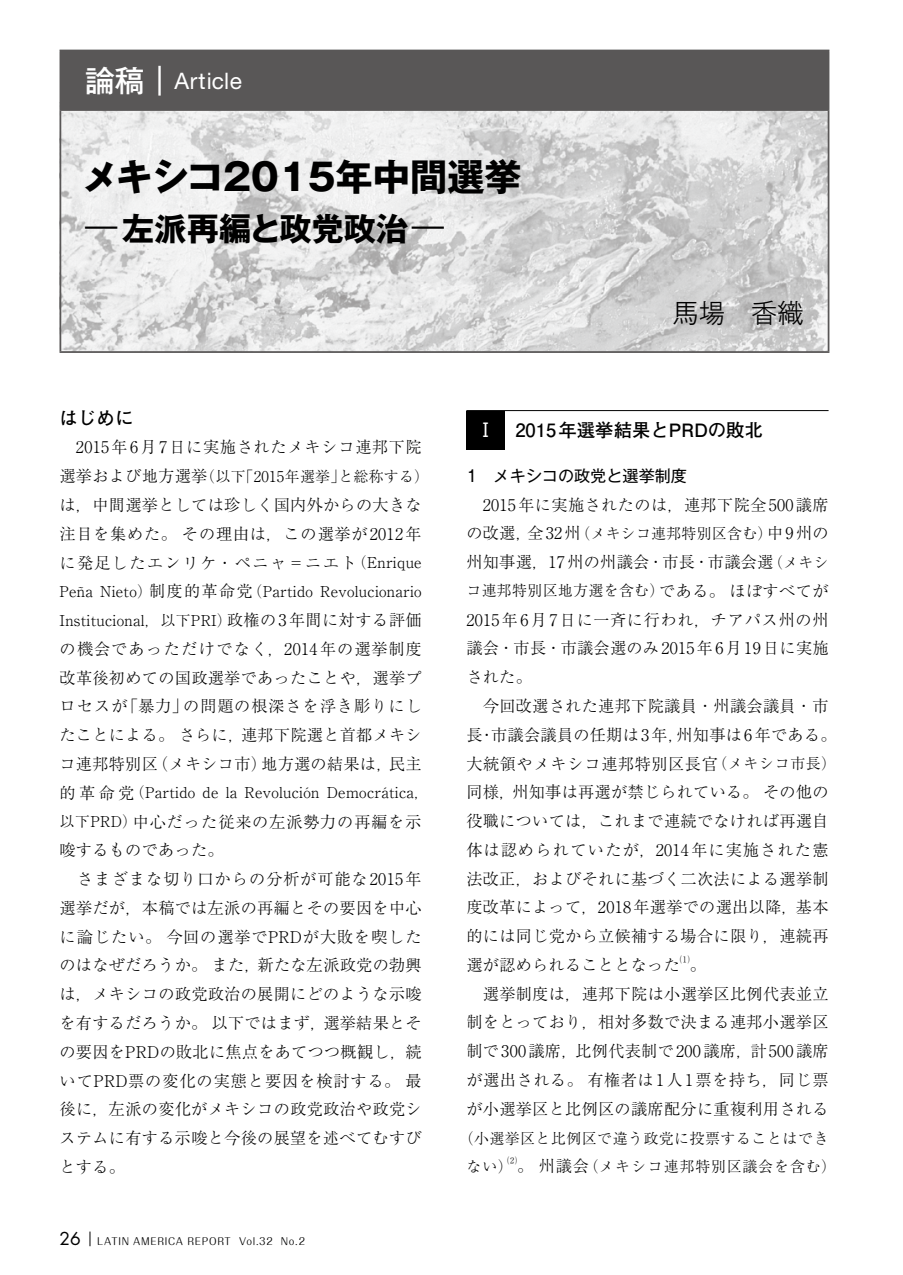
<style>
.page{position:relative;width:903px;height:1275px;background:#fff}
.page>*{position:absolute;margin:0;border:0;box-sizing:border-box;transform-origin:0 0}
.t1{font:700 37.27px "Gothic MB101 Pro";color:#000}
.t2{font:700 32.2px "Gothic MB101 Pro";color:#000}
.t3{font:300 26.25px "Gothic MB101 Pro";color:#000}
.t4{font:22.75px "Helvetica Neue LT Std";letter-spacing:.02em;color:#fff}
.t5{font:700 18.55px "Futo Go B101 Pro";color:#000}
.t6{font:700 18.38px "Futo Go B101 Pro";color:#000}
.t7{font:300 16.1px/28.7px "Ryumin Pro";letter-spacing:.02em;color:#000}
.t8{font:300 16.1px "Ryumin Pro";letter-spacing:.05em;color:#000}
.t9{font:16.1px "Gothic MB101 Pro";color:#000}
.t10{font:300 14.88px/28.7px "Ryumin Pro";letter-spacing:.02em;color:#000}
.t11{font:300 14.88px/28.3px "Ryumin Pro";letter-spacing:.045em;color:#000;text-align:center}
.t12{font:9.97px "Maru Fo Pro";letter-spacing:.075em;color:#000}
.t13{font:300 9.45px "Ryumin Pro";color:#000}
.s1{font-family:"Gothic MB101 Pro";font-weight:500;font-size:29.75px}
.s2{font-size:16.1px}
.s3{font-size:14.88px}
.s4{font-family:"Futura Std";font-size:17.32px}
.s5{font-family:"Gothic MB101 Pro";font-weight:400;color:#fff}
</style>
<div class="page">
<svg style="left:90px;top:1231px;width:1px;height:15px"></svg>
<img style="left:61px;top:111px;width:767px;height:240px">
<div style="left:60px;top:50px;width:768px;height:60px;background:#595757"></div>
<hr style="left:60px;top:50px;width:769px;height:1px;background:#595757">
<hr style="left:828px;top:51px;width:1px;height:58px;background:#595757">
<hr style="left:60px;top:109px;width:769px;height:2px;background:#595757">
<hr style="left:60px;top:111px;width:1px;height:240px;background:#595757">
<hr style="left:828px;top:111px;width:1px;height:240px;background:#595757">
<hr style="left:60px;top:351px;width:769px;height:2px;background:#595757">
<hr style="left:466px;top:410px;width:362px;height:1px;background:#000">
<div style="left:466px;top:411px;width:39px;height:38px;background:#000"></div>
<h3 class="t4" style="left:85px;top:67px;width:158px"><span class="s1">論稿｜</span>Article</h3>
<h1 class="t1" style="left:82px;top:145px;width:441px">メキシコ2015年中間選挙</h1>
<h2 class="t2" style="left:85px;top:202px;width:360px"><sup>―</sup>左派再編と政党政治 <sup>―</sup></h2>
<h3 class="t3" style="left:672px;top:292px;width:133px">馬場　香織</h3>
<p class="t5" style="left:60px;top:403px;width:76px">はじめに</p>
<p class="t8" style="left:60px;top:435px;width:364px">　2015年6月7日に実施されたメキシコ連邦下院</p>
<p class="t10" style="left:60px;top:461px;width:371px"><span class="s2">選挙および地方選挙</span>（以下「2015年選挙」と総称する）</p>
<p class="t7" style="left:60px;top:489px;width:364px;text-align:justify">は，中間選挙としては珍しく国内外からの大きな注目を集めた。その理由は，この選挙が2012年に発足したエンリケ・ペニャ＝ニエト<span class="s3">（Enrique</span></p>
<p class="t10" style="left:60px;top:576px;width:364px">Peña Nieto）<span class="s2">制度的革命党</span>（Partido Revolucionario<br>Institucional，以下PRI）<span class="s2">政権の3年間に対する評価</span></p>
<p class="t7" style="left:60px;top:633px;width:364px;text-align:justify">の機会であっただけでなく，2014年の選挙制度改革後初めての国政選挙であったことや，選挙プロセスが「暴力」の問題の根深さを浮き彫りにしたことによる。さらに，連邦下院選と首都メキシコ連邦特別区（メキシコ市）地方選の結果は，民主</p>
<p class="t10" style="left:60px;top:777px;width:371px"><span class="s2">的革命党</span>（Partido de la Revolución Democrática，</p>
<p class="t7" style="left:60px;top:806px;width:364px"><span class="s3">以下PRD）</span>中心だった従来の左派勢力の再編を示唆するものであった。<br>　さまざまな切り口からの分析が可能な2015年選挙だが，本稿では左派の再編とその要因を中心に論じたい。今回の選挙でPRDが大敗を喫したのはなぜだろうか。また，新たな左派政党の勃興は，メキシコの政党政治の展開にどのような示唆を有するだろうか。以下ではまず，選挙結果とその要因をPRDの敗北に焦点をあてつつ概観し，続いてPRD票の変化の実態と要因を検討する。最後に，左派の変化がメキシコの政党政治や政党システムに有する示唆と今後の展望を述べてむすびとする。</p>
<p class="t12" style="left:60px;top:1233px;width:247px"><span class="s4">26</span> LATIN AMERICA REPORT Vol.32 No.2</p>
<p class="t6" style="left:476px;top:415px;width:288px"><span class="s5">Ⅰ</span> 2015年選挙結果とPRDの敗北</p>
<p class="t9" style="left:466px;top:462px;width:222px">1　メキシコの政党と選挙制度</p>
<p class="t7" style="left:466px;top:489px;width:364px">　2015年に実施されたのは，連邦下院全500議席</p>
<p class="t10" style="left:466px;top:518px;width:364px"><span class="s2">の改選，全32州</span>（メキシコ連邦特別区含む）<span class="s2">中9州の</span></p>
<p class="t7" style="left:466px;top:546px;width:364px">州知事選，17州の州議会・市長・市議会選<span class="s3">（メキシ</span></p>
<p class="t10" style="left:466px;top:575px;width:364px">コ連邦特別区地方選を含む）<span class="s2">である。ほぼすべてが</span></p>
<p class="t7" style="left:466px;top:604px;width:372px">2015年6月7日に一斉に行われ，チアパス州の州議会・市長・市議会選のみ2015年6月19日に実施された。<br>　今回改選された連邦下院議員・州議会議員・市長・市議会議員の任期は3年，州知事は6年である。大統領やメキシコ連邦特別区長官<span class="s3">（メキシコ市長）</span>同様，州知事は再選が禁じられている。その他の役職については，これまで連続でなければ再選自体は認められていたが，2014年に実施された憲法改正，およびそれに基づく二次法による選挙制度改革によって，2018年選挙での選出以降，基本的には同じ党から立候補する場合に限り，連続再選が認められることとなった</p>
<p class="t13" style="left:680px;top:952px;width:11px">⑴</p>
<p class="t7" style="left:466px;top:949px;width:364px;text-indent:223px">。<br>　選挙制度は，連邦下院は小選挙区比例代表並立制をとっており，相対多数で決まる連邦小選挙区制で300議席，比例代表制で200議席，計500議席が選出される。有権者は1人1票を持ち，同じ票が小選挙区と比例区の議席配分に重複利用される</p>
<p class="t11" style="left:459px;top:1123px;width:379px">（小選挙区と比例区で違う政党に投票することはできない）<span class="s2">。州議会</span>（メキシコ連邦特別区議会を含む）</p>
<p class="t13" style="left:507px;top:1153px;width:11px">⑵</p>
</div>
